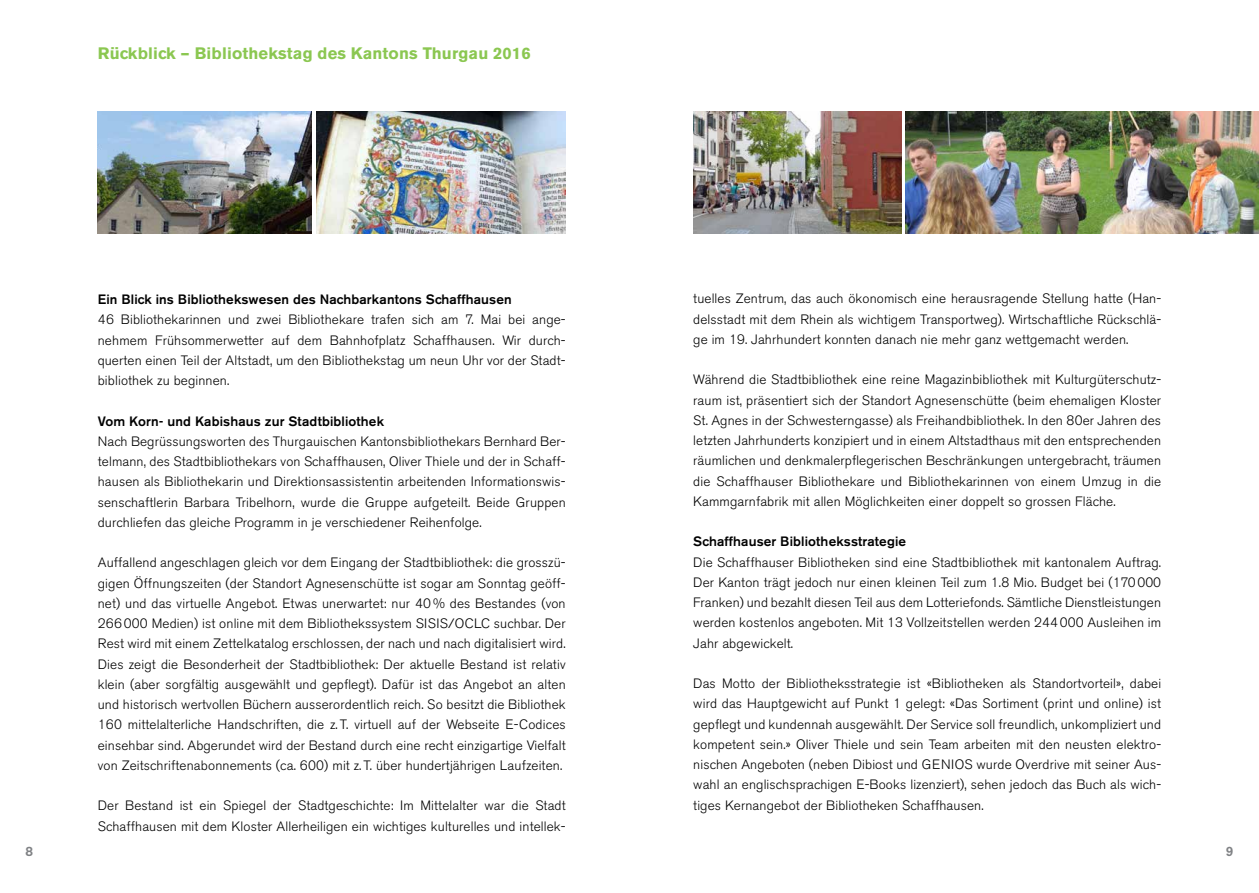
<style>
.page{position:relative;width:1259px;height:893px;background:#fff}
.page>*{position:absolute;margin:0;border:0;box-sizing:border-box;transform-origin:0 0}
.t1{font:700 16.5px "Akzidenz Grotesk BE";letter-spacing:.01em;color:#8bc751}
.t2{font:300 13.5px/20.2px "Akzidenz Grotesk BE";letter-spacing:.01em;color:#000;text-align:justify}
.t3{font:500 13.5px "Akzidenz Grotesk BE";letter-spacing:.01em;color:#000}
.t4{font:500 13.5px "Akzidenz Grotesk BE";color:#808285}
</style>
<div class="page">
<img style="left:98px;top:111px;width:214px;height:123px">
<img style="left:693px;top:111px;width:208px;height:123px">
<img style="left:316px;top:111px;width:250px;height:123px">
<img style="left:905px;top:111px;width:354px;height:123px">
<p class="t1" style="left:98px;top:44px;width:434px">Rückblick – Bibliothekstag des Kantons Thurgau 2016</p>
<p class="t3" style="left:98px;top:291px;width:415px">Ein Blick ins Bibliothekswesen des Nachbarkantons Schaffhausen</p>
<p class="t2" style="left:98px;top:310px;width:469px">46 Bibliothekarinnen und zwei Bibliothekare trafen sich am 7. Mai bei ange&shy;nehmem Frühsommerwetter auf dem Bahnhofplatz Schaffhausen. Wir durch&shy;querten einen Teil der Altstadt, um den Bibliothekstag um neun Uhr vor der Stadt&shy;bibliothek zu beginnen.</p>
<p class="t3" style="left:98px;top:412px;width:288px">Vom Korn- und Kabishaus zur Stadtbibliothek</p>
<p class="t2" style="left:98px;top:431px;width:469px">Nach Begrüssungsworten des Thurgauischen Kantonsbibliothekars Bernhard Ber&shy;telmann, des Stadtbibliothekars von Schaffhausen, Oliver Thiele und der in Schaff&shy;hausen als Bibliothekarin und Direktionsassistentin arbeitenden Informationswis&shy;senschaftlerin Barbara Tribelhorn, wurde die Gruppe aufgeteilt. Beide Gruppen durchliefen das gleiche Programm in je verschiedener Reihenfolge.</p>
<p class="t2" style="left:98px;top:553px;width:469px">Auffallend angeschlagen gleich vor dem Eingang der Stadtbibliothek: die grosszü&shy;gigen Öffnungszeiten (der Standort Agnesenschütte ist sogar am Sonntag geöff&shy;net) und das virtuelle Angebot. Etwas unerwartet: nur 40 % des Bestandes (von 266000 Medien) ist online mit dem Bibliothekssystem SISIS/OCLC suchbar. Der Rest wird mit einem Zettelkatalog erschlossen, der nach und nach digitalisiert wird.<br>Dies zeigt die Besonderheit der Stadtbibliothek: Der aktuelle Bestand ist relativ klein (aber sorgfältig ausgewählt und gepflegt). Dafür ist das Angebot an alten und historisch wertvollen Büchern ausserordentlich reich. So besitzt die Bibliothek 160 mittelalterliche Handschriften, die z. T. virtuell auf der Webseite E-Codices einsehbar sind. Abgerundet wird der Bestand durch eine recht einzigartige Vielfalt von Zeitschriftenabonnements (ca. 600) mit z. T. über hundertjährigen Laufzeiten.</p>
<p class="t2" style="left:98px;top:796px;width:469px">Der Bestand ist ein Spiegel der Stadtgeschichte: Im Mittelalter war die Stadt<br>Schaffhausen mit dem Kloster Allerheiligen ein wichtiges kulturelles und intellek-</p>
<p class="t2" style="left:693px;top:289px;width:469px">tuelles Zentrum, das auch ökonomisch eine herausragende Stellung hatte (Han&shy;delsstadt mit dem Rhein als wichtigem Transportweg). Wirtschaftliche Rückschlä&shy;ge im 19. Jahrhundert konnten danach nie mehr ganz wettgemacht werden.</p>
<p class="t2" style="left:693px;top:370px;width:469px">Während die Stadtbibliothek eine reine Magazinbibliothek mit Kulturgüterschutz&shy;raum ist, präsentiert sich der Standort Agnesenschütte (beim ehemaligen Kloster St. Agnes in der Schwesterngasse) als Freihandbibliothek. In den 80er Jahren des letzten Jahrhunderts konzipiert und in einem Altstadthaus mit den entsprechenden räumlichen und denkmalerpflegerischen Beschränkungen untergebracht, träumen die Schaffhauser Bibliothekare und Bibliothekarinnen von einem Umzug in die Kammgarnfabrik mit allen Möglichkeiten einer doppelt so grossen Fläche.</p>
<p class="t3" style="left:693px;top:533px;width:214px">Schaffhauser Bibliotheksstrategie</p>
<p class="t2" style="left:693px;top:552px;width:469px">Die Schaffhauser Bibliotheken sind eine Stadtbibliothek mit kantonalem Auftrag.<br>Der Kanton trägt jedoch nur einen kleinen Teil zum 1.8 Mio. Budget bei (170000<br>Franken) und bezahlt diesen Teil aus dem Lotteriefonds. Sämtliche Dienstleistungen werden kostenlos angeboten. Mit 13 Vollzeitstellen werden 244000 Ausleihen im Jahr abgewickelt.</p>
<p class="t2" style="left:693px;top:674px;width:469px">Das Motto der Bibliotheksstrategie ist «Bibliotheken als Standortvorteil», dabei wird das Hauptgewicht auf Punkt 1 gelegt: «Das Sortiment (print und online) ist gepflegt und kundennah ausgewählt. Der Service soll freundlich, unkompliziert und kompetent sein.» Oliver Thiele und sein Team arbeiten mit den neusten elektro&shy;nischen Angeboten (neben Dibiost und GENIOS wurde Overdrive mit seiner Aus&shy;wahl an englischsprachigen E-Books lizenziert), sehen jedoch das Buch als wich&shy;tiges Kernangebot der Bibliotheken Schaffhausen.</p>
<p class="t4" style="left:26px;top:842px;width:9px">8</p>
<p class="t4" style="left:1225px;top:842px;width:9px">9</p>
</div>
